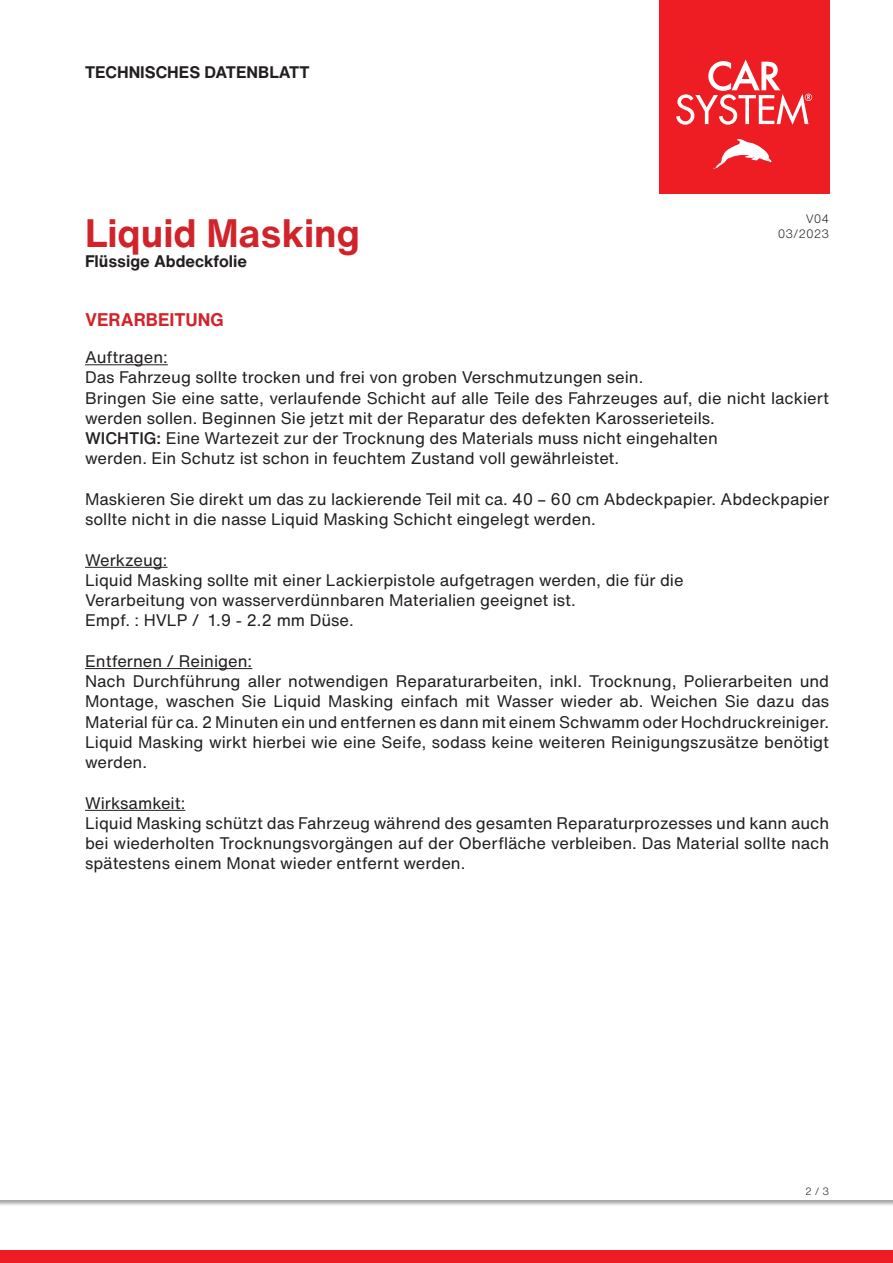
<style>
.page{position:relative;width:893px;height:1263px;background:#fff}
.page>*{position:absolute;margin:0;border:0;box-sizing:border-box;transform-origin:0 0}
.t1{font:700 39px "Helvetica Now Text";color:#d1232a}
.t2{font:700 18px "Helvetica Now Text";color:#d1232a}
.t3{font:16.5px/20.2px "Helvetica Now Text";color:#231f20}
.t4{font:700 16.5px "Helvetica Now Text";color:#231f20}
.t5{font:300 12px/14.4px "Helvetica Now Text";color:#231f20;text-align:right}
.t6{font:300 10.5px "Helvetica Now Text";color:#231f20}
.s1{font-weight:500}
</style>
<div class="page">
<div style="left:0;top:1198px;width:893px;height:65px;background:#231f20;opacity:.4"></div>
<div style="left:0;top:1250px;width:893px;height:13px;background:#ee1d23"></div>
<div style="left:659px;top:0;width:170px;height:193px;background:#ee1d23"></div>
<svg style="left:676px;top:60px;width:136px;height:65px"></svg>
<svg style="left:713px;top:139px;width:58px;height:30px"></svg>
<hr style="left:85px;top:364px;width:83px;height:1px;background:#231f20">
<hr style="left:85px;top:567px;width:83px;height:1px;background:#231f20">
<hr style="left:85px;top:668px;width:167px;height:1px;background:#231f20">
<hr style="left:85px;top:810px;width:100px;height:1px;background:#231f20">
<p class="t4" style="left:85px;top:60px;width:226px">TECHNISCHES DATENBLATT</p>
<p class="t1" style="left:85px;top:203px;width:276px">Liquid Masking</p>
<p class="t4" style="left:85px;top:248px;width:164px">Flüssige Abdeckfolie</p>
<p class="t5" style="left:778px;top:211px;width:53px">V04<br>03/2023</p>
<p class="t2" style="left:85px;top:306px;width:140px">VERARBEITUNG</p>
<p class="t3" style="left:85px;top:347px;width:84px">Auftragen:</p>
<p class="t3" style="left:85px;top:367px;width:560px">Das Fahrzeug sollte trocken und frei von groben Verschmutzungen sein.</p>
<p class="t3" style="left:85px;top:387px;width:746px">Bringen Sie eine satte, verlaufende Schicht auf alle Teile des Fahrzeuges auf, die nicht lackiert werden sollen. Beginnen Sie jetzt mit der Reparatur des defekten Karosserieteils.</p>
<p class="t3" style="left:85px;top:428px;width:634px"><span class="s1">WICHTIG:</span> Eine Wartezeit zur der Trocknung des Materials muss nicht eingehalten</p>
<p class="t3" style="left:85px;top:448px;width:536px">werden. Ein Schutz ist schon in feuchtem Zustand voll gewährleistet.</p>
<p class="t3" style="left:85px;top:488px;width:746px">Maskieren Sie direkt um das zu lackierende Teil mit ca. 40 – 60 cm Abdeckpapier. Abdeckpapier sollte nicht in die nasse Liquid Masking Schicht eingelegt werden.</p>
<p class="t3" style="left:85px;top:549px;width:84px">Werkzeug:</p>
<p class="t3" style="left:85px;top:569px;width:600px">Liquid Masking sollte mit einer Lackierpistole aufgetragen werden, die für die</p>
<p class="t3" style="left:85px;top:590px;width:492px">Verarbeitung von wasserverdünnbaren Materialien geeignet ist.</p>
<p class="t3" style="left:85px;top:610px;width:270px">Empf. : HVLP / 1.9 - 2.2 mm Düse.</p>
<p class="t3" style="left:85px;top:650px;width:169px">Entfernen / Reinigen:</p>
<p class="t3" style="left:85px;top:671px;width:746px;text-align:justify">Nach Durchführung aller notwendigen Reparaturarbeiten, inkl. Trocknung, Polierarbeiten und Montage, waschen Sie Liquid Masking einfach mit Wasser wieder ab. Weichen Sie dazu das Material für ca. 2 Minuten ein und entfernen es dann mit einem Schwamm oder Hochdruckreiniger.<br>Liquid Masking wirkt hierbei wie eine Seife, sodass keine weiteren Reinigungszusätze benötigt werden.</p>
<p class="t3" style="left:85px;top:792px;width:102px">Wirksamkeit:</p>
<p class="t3" style="left:85px;top:812px;width:746px;text-align:justify">Liquid Masking schützt das Fahrzeug während des gesamten Reparaturprozesses und kann auch bei wiederholten Trocknungsvorgängen auf der Oberfläche verbleiben. Das Material sollte nach spätestens einem Monat wieder entfernt werden.</p>
<p class="t6" style="left:805px;top:1183px;width:26px">2 / 3</p>
</div>
